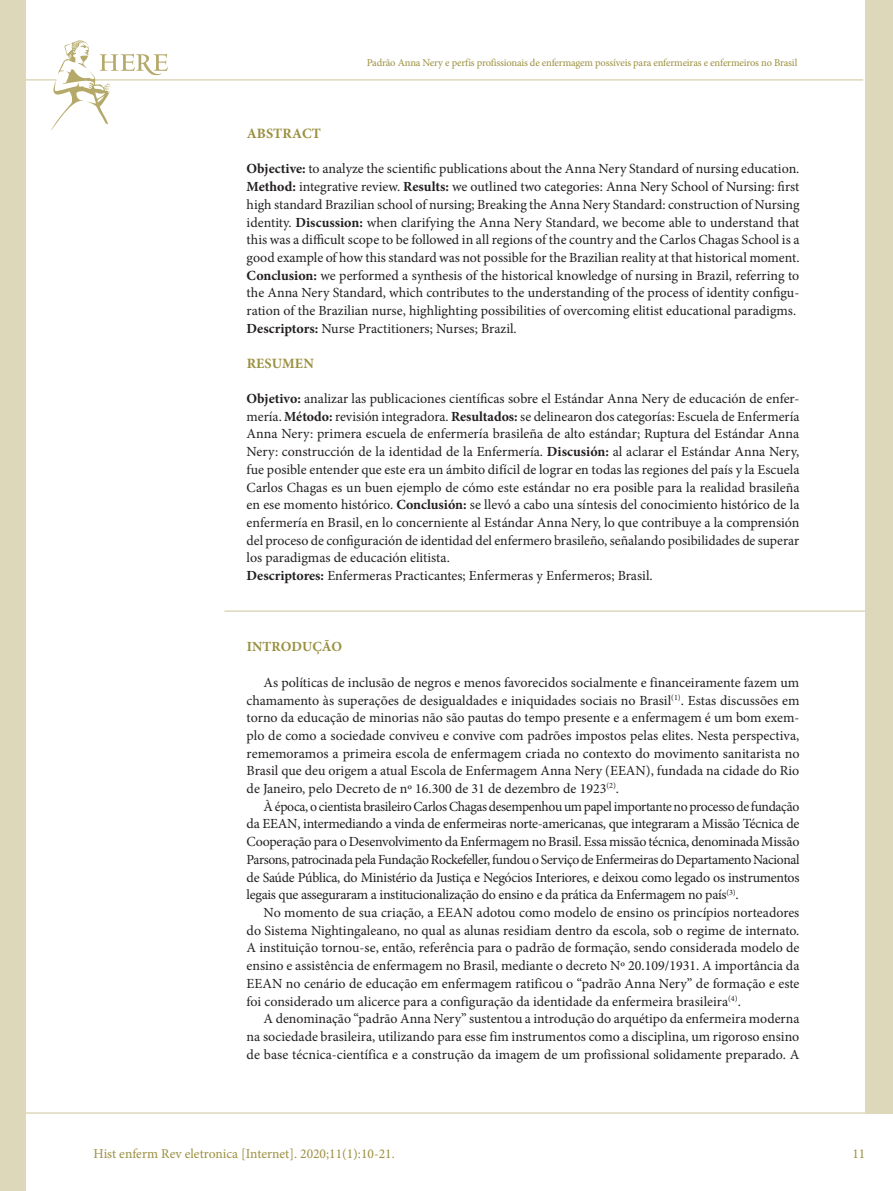
<style>
.page{position:relative;width:893px;height:1191px;background:#fff}
.page>*{position:absolute;margin:0;border:0;box-sizing:border-box;transform-origin:0 0}
.t1{font:700 14.25px "Minion Pro";letter-spacing:.01em;color:#9b8f3f}
.t2{font:13.95px/17.7px "Minion Pro";color:#231f20;text-align:justify}
.t3{font:700 13.95px "Minion Pro";letter-spacing:.01em;color:#9b8f3f}
.t4{font:13.5px "Minion Pro";color:#9b8f3f}
.t5{font:10.5px "Minion Pro";letter-spacing:-.015em;color:#9b8f3f}
.s1{font-weight:700}
</style>
<div class="page">
<hr style="left:0;top:1112px;width:893px;height:1px;background:#ded8bb">
<hr style="left:0;top:79px;width:863px;height:2px;background:#ded8bb">
<div style="left:865px;top:0;width:28px;height:1113px;background:#ded8bb"></div>
<div style="left:0;top:0;width:26px;height:1191px;background:#ded8bb"></div>
<svg style="left:50px;top:40px;width:118px;height:91px"></svg>
<hr style="left:225px;top:610px;width:668px;height:2px;background:#ded8bb">
<p class="t5" style="left:367px;top:56px;width:432px">Padrão Anna Nery e perfis profissionais de enfermagem possíveis para enfermeiras e enfermeiros no Brasil</p>
<p class="t1" style="left:247px;top:123px;width:76px">ABSTRACT</p>
<p class="t2" style="left:247px;top:160px;width:554px;text-align:left"><span class="s1">Objective:</span> to analyze the scientific publications about the Anna Nery Standard of nursing education.<br><span class="s1">Method:</span> integrative review. <span class="s1">Results:</span> we outlined two categories: Anna Nery School of Nursing: first high standard Brazilian school of nursing; Breaking the Anna Nery Standard: construction of Nursing identity. <span class="s1">Discussion:</span> when clarifying the Anna Nery Standard, we become able to understand that this was a difficult scope to be followed in all regions of the country and the Carlos Chagas School is a good example of how this standard was not possible for the Brazilian reality at that historical moment.<br><span class="s1">Conclusion:</span> we performed a synthesis of the historical knowledge of nursing in Brazil, referring to the Anna Nery Standard, which contributes to the understanding of the process of identity configu&shy;ration of the Brazilian nurse, highlighting possibilities of overcoming elitist educational paradigms.<br><span class="s1">Descriptors:</span> Nurse Practitioners; Nurses; Brazil.</p>
<p class="t1" style="left:247px;top:353px;width:69px">RESUMEN</p>
<p class="t2" style="left:247px;top:390px;width:554px;text-align:left"><span class="s1">Objetivo:</span> analizar las publicaciones científicas sobre el Estándar Anna Nery de educación de enfer&shy;mería. <span class="s1">Método:</span> revisión integradora. <span class="s1">Resultados:</span> se delinearon dos categorías: Escuela de Enfermería Anna Nery: primera escuela de enfermería brasileña de alto estándar; Ruptura del Estándar Anna Nery: construcción de la identidad de la Enfermería. <span class="s1">Discusión:</span> al aclarar el Estándar Anna Nery, fue posible entender que este era un ámbito difícil de lograr en todas las regiones del país y la Escuela Carlos Chagas es un buen ejemplo de cómo este estándar no era posible para la realidad brasileña en ese momento histórico. <span class="s1">Conclusión:</span> se llevó a cabo una síntesis del conocimiento histórico de la enfermería en Brasil, en lo concerniente al Estándar Anna Nery, lo que contribuye a la comprensión del proceso de configuración de identidad del enfermero brasileño, señalando posibilidades de superar los paradigmas de educación elitista.<br><span class="s1">Descriptores:</span> Enfermeras Practicantes; Enfermeras y Enfermeros; Brasil.</p>
<p class="t3" style="left:247px;top:637px;width:97px">INTRODUÇÃO</p>
<p class="t2" style="left:247px;top:673px;width:554px;text-indent:17px">As políticas de inclusão de negros e menos favorecidos socialmente e financeiramente fazem um chamamento às superações de desigualdades e iniquidades sociais no Brasil<sup>(1)</sup>. Estas discussões em torno da educação de minorias não são pautas do tempo presente e a enfermagem é um bom exem&shy;plo de como a sociedade conviveu e convive com padrões impostos pelas elites. Nesta perspectiva, rememoramos a primeira escola de enfermagem criada no contexto do movimento sanitarista no Brasil que deu origem a atual Escola de Enfermagem Anna Nery (EEAN), fundada na cidade do Rio de Janeiro, pelo Decreto de nº 16.300 de 31 de dezembro de 1923<sup>(2)</sup>.</p>
<p class="t2" style="left:247px;top:797px;width:554px;text-indent:17px">À época, o cientista brasileiro Carlos Chagas desempenhou um papel importante no processo de fundação da EEAN, intermediando a vinda de enfermeiras norte-americanas, que integraram a Missão Técnica de Cooperação para o Desenvolvimento da Enfermagem no Brasil. Essa missão técnica, denominada Missão Parsons, patrocinada pela Fundação Rockefeller, fundou o Serviço de Enfermeiras do Departamento Nacional de Saúde Pública, do Ministério da Justiça e Negócios Interiores, e deixou como legado os instrumentos legais que asseguraram a institucionalização do ensino e da prática da Enfermagem no país<sup>(3)</sup>.</p>
<p class="t2" style="left:247px;top:903px;width:554px;text-indent:17px">No momento de sua criação, a EEAN adotou como modelo de ensino os princípios norteadores do Sistema Nightingaleano, no qual as alunas residiam dentro da escola, sob o regime de internato.<br>A instituição tornou-se, então, referência para o padrão de formação, sendo considerada modelo de ensino e assistência de enfermagem no Brasil, mediante o decreto Nº 20.109/1931. A importância da EEAN no cenário de educação em enfermagem ratificou o “padrão Anna Nery” de formação e este foi considerado um alicerce para a configuração da identidade da enfermeira brasileira<sup>(4)</sup>.</p>
<p class="t2" style="left:247px;top:1010px;width:554px;text-indent:17px">A denominação “padrão Anna Nery” sustentou a introdução do arquétipo da enfermeira moderna na sociedade brasileira, utilizando para esse fim instrumentos como a disciplina, um rigoroso ensino de base técnica-científica e a construção da imagem de um profissional solidamente preparado. A</p>
<p class="t4" style="left:94px;top:1144px;width:303px">Hist enferm Rev eletronica [Internet]. 2020;11(1):10-21.</p>
<p class="t4" style="left:852px;top:1144px;width:14px">11</p>
</div>
